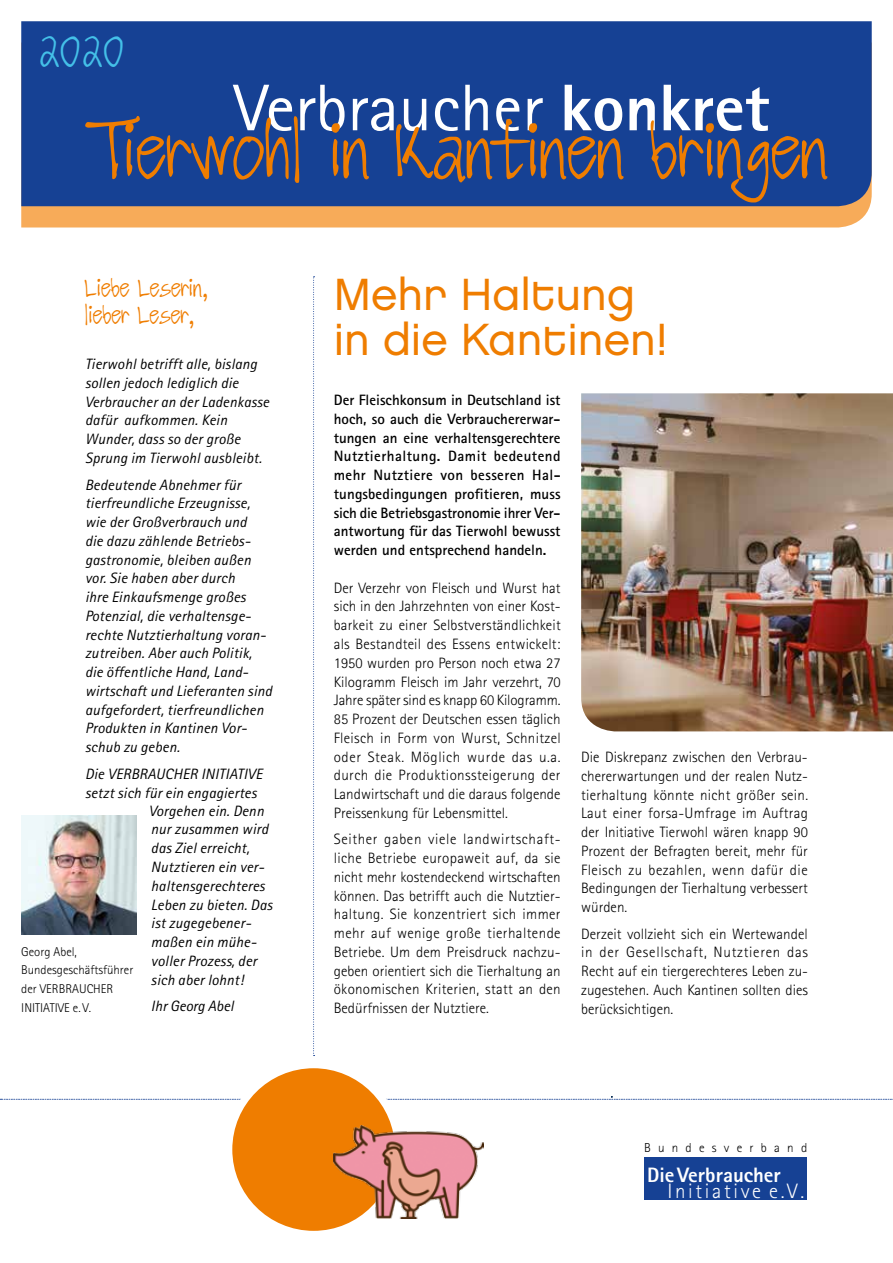
<style>
.page{position:relative;width:893px;height:1263px;background:#fff}
.page>*{position:absolute;margin:0;border:0;box-sizing:border-box;transform-origin:0 0}
.t1{font:66px "Rotis Sans Serif";color:#fff}
.t2{font:55.5px "DJB Got No Time For That";color:#ef7d00}
.t3{font:45px/45px "Chalet London Nineteen Eighty";color:#ef7d00}
.t4{font:30px "DJB Got No Time For That";color:#44c0e8}
.t5{font:800 20.85px "Rotis Sans Serif";color:#fff}
.t6{font:300 20.85px "Rotis Sans Serif";letter-spacing:.13em;color:#fff}
.t7{font:18px/27px "DJB Got No Time For That";color:#ef7d00}
.t8{font:300 15px/18.8px "Rotis Sans Serif";color:#000;text-align:justify}
.t9{font:italic 15px/18.8px "Rotis Sans Serif";letter-spacing:.01em;color:#000}
.t10{font:700 15px/18.8px "Rotis Sans Serif";color:#000;text-align:justify}
.t11{font:300 13.05px "Rotis Sans Serif";color:#000}
.t12{font:300 12.75px/18.8px "Rotis Sans Serif";color:#000}
.s1{font-weight:800}
</style>
<div class="page">
<div style="left:21px;top:206px;width:849px;height:21px;background:#f7ab59"></div>
<div style="left:21px;top:21px;width:851px;height:185px;background:#164194"></div>
<img style="left:581px;top:393px;width:312px;height:338px">
<img style="left:21px;top:816px;width:115px;height:119px">
<svg style="left:0;top:1096px;width:893px;height:4px"></svg>
<div style="left:644px;top:1157px;width:163px;height:43px;background:#164194"></div>
<div style="left:229px;top:1064px;width:170px;height:170px;background:#ef7d00;border-radius:50%"></div>
<div style="left:225px;top:1061px;width:177px;height:177px;border:8px solid #fff;border-radius:50%"></div>
<img style="left:334px;top:1125px;width:149px;height:94px">
<svg style="left:313px;top:276px;width:2px;height:780px"></svg>
<h3 class="t4" style="left:39px;top:39px;width:88px">2020</h3>
<h1 class="t1" style="left:234px;top:69px;width:537px">Verbraucher <span class="s1">konkret</span></h1>
<h2 class="t2" style="left:85px;top:128px;width:746px">Tierwohl in Kantinen bringen</h2>
<p class="t7" style="left:85px;top:277px;width:124px">Liebe Leserin, lieber Leser,</p>
<p class="t9" style="left:85px;top:355px;width:186px">Tierwohl betrifft alle, bislang sollen jedoch lediglich die<br>Verbraucher an der Ladenkasse dafür aufkommen. Kein<br>Wunder, dass so der große<br>Sprung im Tierwohl ausbleibt.</p>
<p class="t9" style="left:85px;top:475px;width:189px">Bedeutende Abnehmer für tierfreundliche Erzeugnisse, wie der Großverbrauch und<br>die dazu zählende Betriebs&shy;gastronomie, bleiben außen vor. Sie haben aber durch<br>ihre Einkaufsmenge großes<br>Potenzial, die verhaltensge&shy;rechte Nutztierhaltung voran&shy;zutreiben. Aber auch Politik, die öffentliche Hand, Land&shy;wirtschaft und Lieferanten sind aufgefordert, tierfreundlichen<br>Produkten in Kantinen Vor&shy;schub zu geben.</p>
<p class="t9" style="left:85px;top:765px;width:179px">Die VERBRAUCHER INITIATIVE</p>
<p class="t9" style="left:85px;top:783px;width:173px">setzt sich für ein engagiertes</p>
<p class="t9" style="left:149px;top:802px;width:116px">Vorgehen ein. Denn</p>
<p class="t12" style="left:21px;top:942px;width:114px">Georg Abel,<br>Bundesgeschäftsführer der VERBRAUCHER<br>INITIATIVE e. V.</p>
<p class="t9" style="left:151px;top:820px;width:123px">nur zusammen wird das Ziel erreicht,<br>Nutztieren ein ver&shy;haltensgerechteres<br>Leben zu bieten. Das ist zugegebener&shy;maßen ein mühe&shy;voller Prozess, der sich aber lohnt!</p>
<p class="t9" style="left:151px;top:997px;width:84px">Ihr Georg Abel</p>
<h3 class="t3" style="left:334px;top:272px;width:336px">Mehr Haltung in die Kantinen!</h3>
<p class="t10" style="left:334px;top:390px;width:228px">Der Fleischkonsum in Deutschland ist hoch, so auch die Verbrauchererwar&shy;tungen an eine verhaltensgerechtere Nutztierhaltung. Damit bedeutend mehr Nutztiere von besseren Hal&shy;tungsbedingungen profitieren, muss sich die Betriebsgastronomie ihrer Ver&shy;antwortung für das Tierwohl bewusst werden und entsprechend handeln.</p>
<p class="t8" style="left:334px;top:578px;width:228px">Der Verzehr von Fleisch und Wurst hat sich in den Jahrzehnten von einer Kost&shy;barkeit zu einer Selbstverständlichkeit als Bestandteil des Essens entwickelt:<br>1950 wurden pro Person noch etwa 27<br>Kilogramm Fleisch im Jahr verzehrt, 70<br>Jahre später sind es knapp 60 Kilogramm.<br>85 Prozent der Deutschen essen täglich Fleisch in Form von Wurst, Schnitzel oder Steak. Möglich wurde das u.a. durch die Produktionssteigerung der Landwirtschaft und die daraus folgende Preissenkung für Lebensmittel.</p>
<p class="t8" style="left:334px;top:830px;width:228px">Seither gaben viele landwirtschaft&shy;liche Betriebe europaweit auf, da sie nicht mehr kostendeckend wirtschaften können. Das betrifft auch die Nutztier&shy;haltung. Sie konzentriert sich immer mehr auf wenige große tierhaltende Betriebe. Um dem Preisdruck nachzu&shy;geben orientiert sich die Tierhaltung an ökonomischen Kriterien, statt an den Bedürfnissen der Nutztiere.</p>
<p class="t8" style="left:581px;top:747px;width:228px">Die Diskrepanz zwischen den Verbrau&shy;chererwartungen und der realen Nutz&shy;tierhaltung könnte nicht größer sein.<br>Laut einer forsa-Umfrage im Auftrag der Initiative Tierwohl wären knapp 90<br>Prozent der Befragten bereit, mehr für Fleisch zu bezahlen, wenn dafür die Bedingungen der Tierhaltung verbessert würden.</p>
<p class="t8" style="left:581px;top:924px;width:228px">Derzeit vollzieht sich ein Wertewandel in der Gesellschaft, Nutztieren das Recht auf ein tiergerechteres Leben zu&shy;zugestehen. Auch Kantinen sollten dies berücksichtigen.</p>
<p class="t11" style="left:644px;top:1140px;width:165px">B u n d e s v e r b a n d</p>
<h3 class="t5" style="left:647px;top:1161px;width:135px">DieVerbraucher</h3>
<h3 class="t6" style="left:667px;top:1179px;width:138px">Initiative e.V.</h3>
</div>
